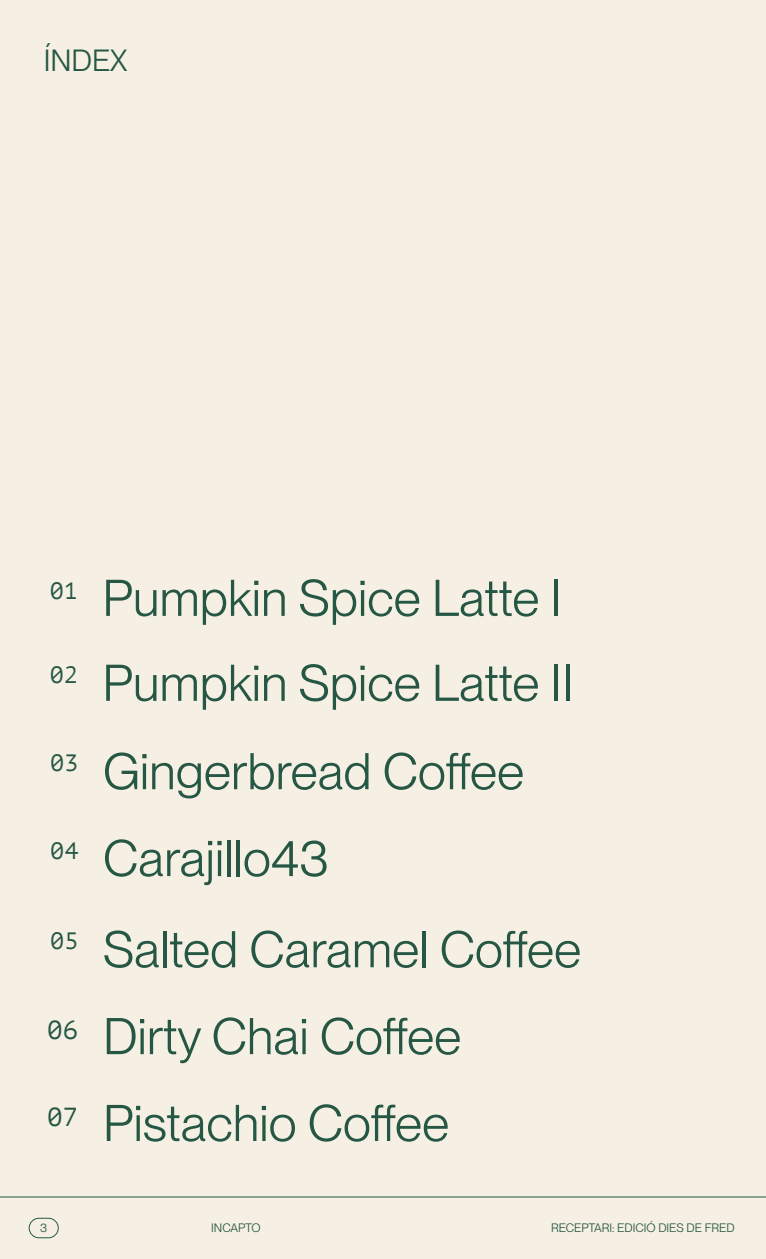
<style>
.page{position:relative;width:766px;height:1259px;background:#fff}
.page>*{position:absolute;margin:0;border:0;box-sizing:border-box;transform-origin:0 0}
.t1{font:50.55px/84.9px "PP Neue Montreal";color:#265744}
.t2{font:30px "PP Neue Montreal";color:#265744}
.t3{font:26.1px "PT Mono";color:#265744}
.t4{font:23.55px "PT Mono";color:#265744}
.t5{font:12px "PP Neue Montreal";color:#265744}
</style>
<div class="page">
<div style="left:0;top:0;width:765px;height:1259px;background:#f6f0e4"></div>
<div style="left:29px;top:1217px;width:30px;height:21px;border:1px solid #265744;border-radius:10px"></div>
<hr style="left:0;top:1196px;width:765px;height:1px;background:#265744">
<p class="t2" style="left:44px;top:43px;width:85px">ÍNDEX</p>
<p class="t4" style="left:50px;top:577px;width:30px">01</p>
<p class="t4" style="left:50px;top:662px;width:30px">02</p>
<p class="t1" style="left:102px;top:555px;width:472px">Pumpkin Spice Latte I<br>Pumpkin Spice Latte II</p>
<p class="t4" style="left:50px;top:749px;width:30px">03</p>
<p class="t1" style="left:103px;top:729px;width:422px">Gingerbread Coffee</p>
<p class="t4" style="left:50px;top:837px;width:30px">04</p>
<p class="t1" style="left:103px;top:815px;width:227px">Carajillo43</p>
<p class="t4" style="left:50px;top:928px;width:30px">05</p>
<p class="t1" style="left:103px;top:906px;width:479px">Salted Caramel Coffee</p>
<p class="t3" style="left:47px;top:1015px;width:33px">06</p>
<p class="t1" style="left:103px;top:993px;width:360px">Dirty Chai Coffee</p>
<p class="t3" style="left:47px;top:1102px;width:33px">07</p>
<p class="t1" style="left:103px;top:1080px;width:348px">Pistachio Coffee</p>
<p class="t5" style="left:40px;top:1220px;width:9px">3</p>
<p class="t5" style="left:211px;top:1220px;width:51px">INCAPTO</p>
<p class="t5" style="left:551px;top:1220px;width:185px">RECEPTARI: EDICIÓ DIES DE FRED</p>
</div>
